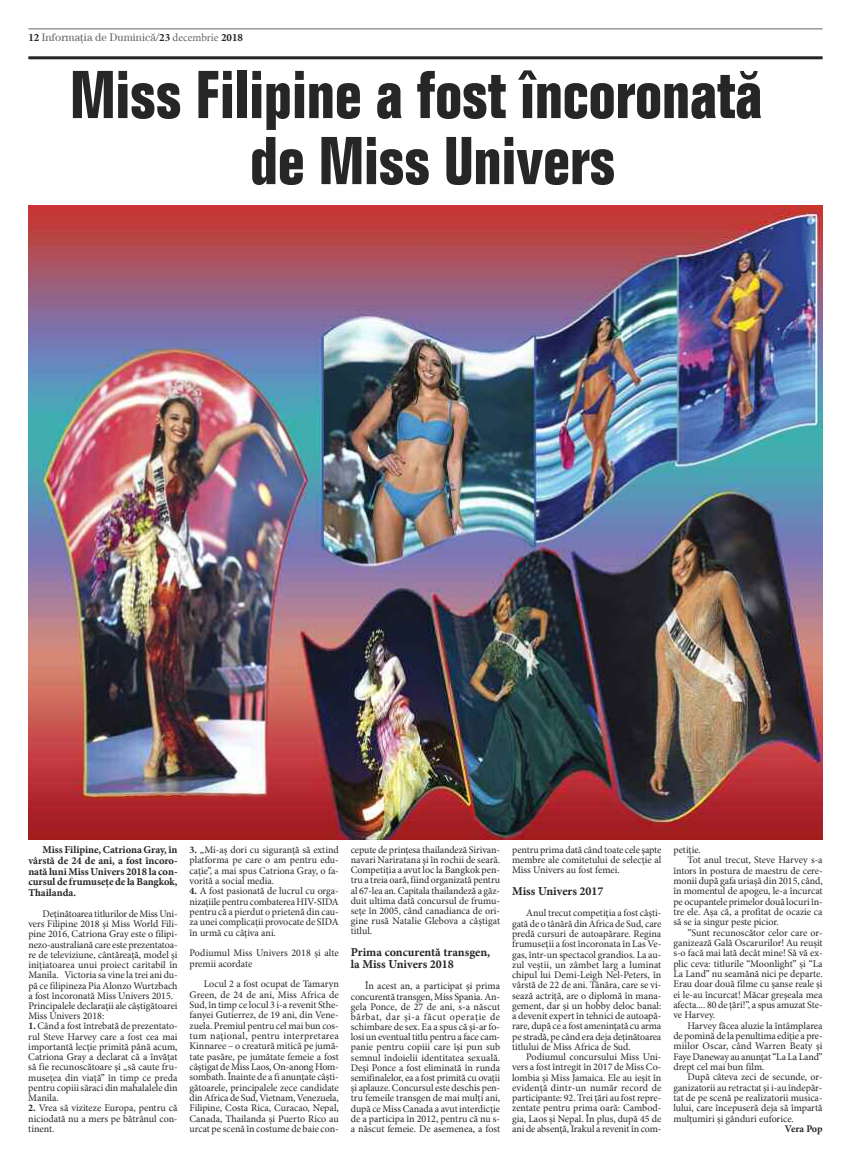
<style>
.page{position:relative;width:851px;height:1163px;background:#fff}
.page>*{position:absolute;margin:0;border:0;box-sizing:border-box;transform-origin:0 0}
.t1{font:condensed 66px/66px "IZ BC Folio";color:#272627;text-align:center}
.t2{font:12px/12.2px "IZ Minion Pro Bold";color:#272627}
.t3{font:11px "IZ Century Std Book";color:#686768}
.t4{font:10.5px/10.7px "IZ Minion Pro Bold";color:#272627;text-align:justify}
.t5{font:10px/10.3px "IZ Minion Pro Regular";color:#272627;text-align:justify}
.t6{font:10px "IZ Minion Pro Regular";letter-spacing:-.02em;color:#272627}
.t7{font:10px "IZ Minion Pro Bold";letter-spacing:-.01em;color:#272627}
.s1{font-family:"IZ Minion Pro Bold";color:#272627}
.s2{font-family:"IZ Minion Pro Regular"}
.s3{font-family:"IZ Minion Pro Bold"}
</style>
<div class="page">
<hr style="left:28px;top:28px;width:794px;height:1px;background:#686768">
<hr style="left:28px;top:56px;width:794px;height:3px;background:#272627">
<img style="left:28px;top:206px;width:794px;height:633px">
<p class="t3" style="left:28px;top:34px;width:216px"><span class="s1">12</span> Informa\ia de Duminic[/<span class="s1">23</span> <span class="s2">decembrie</span> <span class="s1">2018</span></p>
<h1 class="t1" style="left:70px;top:67px;width:693px">Miss Filipine a fost încoronat[ de Miss Univers</h1>
<p class="t4" style="left:28px;top:845px;width:151px;text-indent:14px">Miss Filipine,Catriona Gray, în vârstă de 24 de ani, a fost încoro&shy;nată luni Miss Univers 2018 la con&shy;cursul de frumuseţe de laBangkok, Thailanda.</p>
<p class="t5" style="left:28px;top:909px;width:151px;text-align:left;text-indent:14px">Deţinătoarea titlurilor de Miss Uni&shy;vers Filipine 2018 şi Miss World Fili&shy;pine 2016, Catriona Gray este o filipi&shy;nezo-australiană care este prezentatoa&shy;re de televiziune, cântăreaţă, model şi iniţiatoarea unui proiect caritabil în Manila. Victoria sa vine la trei ani du&shy;pă ce filipineza Pia Alonzo Wurtzbach a fost încoronată Miss Univers 2015.<br>Principalele declarații ale câștigătoarei Miss Univers 2018&lt;</p>
<p class="t5" style="left:28px;top:1021px;width:151px"><span class="s3">1.</span> Când a fost întrebată de prezentato&shy;rul Steve Harvey care a fost cea mai importantă lecţie primită până acum, Catriona Gray a declarat că a învăţat să fie recunoscătoare şi „să caute fru&shy;museţea din viaţă” în timp ce preda pentru copiii săraci din mahalalele din Manila.</p>
<p class="t5" style="left:28px;top:1103px;width:151px"><span class="s3">2.</span> Vrea să viziteze Europa, pentru că niciodată nu a mers pe bătrânul con&shy;tinent.</p>
<p class="t5" style="left:189px;top:845px;width:151px"><span class="s3">3.</span> „Mi-aş dori cu siguranţă să extind platforma pe care o am pentru edu&shy;caţie”, a mai spus Catriona Gray, o fa&shy;vorită a social media.</p>
<p class="t5" style="left:189px;top:886px;width:151px"><span class="s3">4.</span> A fost pasionată de lucrul cu orga&shy;nizaţiile pentru combaterea HIV-SIDA pentru că a pierdut o prietenă din cau&shy;za unei complicaţii provocate de SIDA în urmă cu câţiva ani.</p>
<p class="t5" style="left:189px;top:948px;width:151px">Podiumul Miss Univers 2018 și alte premii acordate</p>
<p class="t5" style="left:189px;top:979px;width:151px;text-indent:14px">Locul 2 a fost ocupat de Tamaryn Green, de 24 de ani, Miss Africa de Sud, în timp ce locul 3 i-a revenit Sthe&shy;fanyei Gutierrez, de 19 ani, din Vene&shy;zuela. Premiul pentru cel mai bun cos&shy;tum naţional, pentru interpretarea Kinnaree – o creatură mitică pe jumă&shy;tate pasăre, pe jumătate femeie a fost câştigat de Miss Laos, On-anong Hom&shy;sombath. Înainte de a fi anunţate câşti&shy;gătoarele, principalele zece candidate din Africa de Sud, Vietnam, Venezuela, Filipine, Costa Rica, Curacao, Nepal, Canada, Thailanda şi Puerto Rico au urcat pe scenă în costume de baie con-</p>
<p class="t5" style="left:351px;top:845px;width:151px">cepute de prinţesa thailandeză Sirivan&shy;navari Nariratana şi în rochii de seară.<br>Competiţia a avut loc la Bangkok pen&shy;tru a treia oară, fiind organizată pentru al 67-lea an. Capitala thailandeză a găz&shy;duit ultima dată concursul de frumu&shy;seţe în 2005, când canadianca de ori&shy;gine rusă Natalie Glebova a câştigat titlul.</p>
<p class="t2" style="left:351px;top:947px;width:141px">Prima concurentă transgen, la Miss Univers 2018</p>
<p class="t5" style="left:351px;top:981px;width:151px;text-indent:14px">În acest an, a participat şi prima concurentă transgen, Miss Spania. An&shy;gela Ponce, de 27 de ani, s-a născut bărbat, dar şi-a făcut operaţie de schimbare de sex. Ea a spus că şi-ar fo&shy;losi un eventual titlu pentru a face cam&shy;panie pentru copiii care îşi pun sub semnul îndoielii identitatea sexuală.<br>Deşi Ponce a fost eliminată în runda semifinalelor, ea a fost primită cu ovaţii şi aplauze. Concursul este deschis pen&shy;tru femeile transgen de mai mulţi ani, după ce Miss Canada a avut interdicţie de a participa în 2012, pentru că nu s&shy;a născut femeie. De asemenea, a fost</p>
<p class="t5" style="left:512px;top:845px;width:151px">pentru prima dată când toate cele şapte membre ale comitetului de selecţie al Miss Univers au fost femei.</p>
<p class="t2" style="left:512px;top:886px;width:93px">Miss Univers 2017</p>
<p class="t5" style="left:512px;top:908px;width:151px;text-indent:14px">Anul trecut competiţia a fost câşti&shy;gată de o tânără din Africa de Sud, care predă cursuri de autoapărare. Regina frumuseții a fost încoronata în Las Ve&shy;gas, într-un spectacol grandios. La au&shy;zul veștii, un zâmbet larg a luminat chipul lui Demi-Leigh Nel-Peters, în vârstă de 22 de ani. Tânăra, care se vi&shy;sează actriță, are o diplomă în mana&shy;gement, dar și un hobby deloc banal&lt; a devenit expert în tehnici de autoapă&shy;rare, după ce a fost amenințată cu arma pe stradă, pe când era deja deținătoarea titlului de Miss Africa de Sud.</p>
<p class="t5" style="left:512px;top:1052px;width:151px;text-indent:14px">Podiumul concursului Miss Uni&shy;vers a fost întregit în 2017 de Miss Co&shy;lombia și Miss Jamaica. Ele au ieșit în evidență dintr-un număr record de participante&lt; 92. Trei țări au fost repre&shy;zentate pentru prima oară&lt; Cambod&shy;gia, Laos și Nepal. În plus, după 45 de ani de absență, Irakul a revenit în com-</p>
<p class="t5" style="left:673px;top:845px;width:29px">petiție.</p>
<p class="t5" style="left:687px;top:855px;width:136px">Tot anul trecut, Steve Harvey s-a</p>
<p class="t5" style="left:673px;top:866px;width:151px">întors în postura de maestru de cere-</p>
<p class="t5" style="left:673px;top:876px;width:151px">monii după gafa uriașă din 2015, când,</p>
<p class="t5" style="left:673px;top:886px;width:151px">în momentul de apogeu, le-a încurcat</p>
<p class="t5" style="left:673px;top:897px;width:151px">pe ocupantele primelor două locuri în-</p>
<p class="t5" style="left:673px;top:907px;width:151px">tre ele. Așa că, a profitat de ocazie ca</p>
<p class="t5" style="left:673px;top:917px;width:107px">să se ia singur peste picior.</p>
<p class="t5" style="left:687px;top:928px;width:136px">”Sunt recunoscător celor care or-</p>
<p class="t5" style="left:673px;top:938px;width:151px">ganizează Gală Oscarurilor! Au reușit</p>
<p class="t5" style="left:673px;top:948px;width:151px">s-o facă mai lată decât mine! Să vă ex-</p>
<p class="t5" style="left:673px;top:958px;width:151px">plic ceva&lt; titlurile “Moonlight” și “La</p>
<p class="t5" style="left:673px;top:969px;width:151px">La Land” nu seamănă nici pe departe.</p>
<p class="t5" style="left:673px;top:979px;width:151px">Erau doar două filme cu șanse reale și</p>
<p class="t5" style="left:673px;top:989px;width:151px">ei le-au încurcat! Măcar greșeala mea</p>
<p class="t5" style="left:673px;top:1000px;width:151px">afecta.... 80 de țări!”, a spus amuzat Ste-</p>
<p class="t5" style="left:673px;top:1010px;width:43px">ve Harvey.</p>
<p class="t5" style="left:687px;top:1020px;width:136px">Harvey făcea aluzie la întâmplarea</p>
<p class="t5" style="left:673px;top:1031px;width:151px">de pomină de la penultima ediție a pre-</p>
<p class="t5" style="left:673px;top:1041px;width:151px">miilor Oscar, când Warren Beaty și</p>
<p class="t6" style="left:673px;top:1052px;width:151px">Faye Daneway au anunțat “La La Land”</p>
<p class="t5" style="left:673px;top:1062px;width:93px">drept cel mai bun film.</p>
<p class="t5" style="left:687px;top:1072px;width:136px">După câteva zeci de secunde, or-</p>
<p class="t5" style="left:673px;top:1082px;width:150px">ganizatorii au retractat și i-au îndepăr-</p>
<p class="t5" style="left:673px;top:1093px;width:151px">tat de pe scenă pe realizatorii musica-</p>
<p class="t5" style="left:673px;top:1103px;width:151px">lului, care începuseră deja să împartă</p>
<p class="t5" style="left:673px;top:1113px;width:122px">mulțumiri și gânduri euforice.</p>
<p class="t7" style="left:784px;top:1124px;width:39px">Vera Pop</p>
</div>
